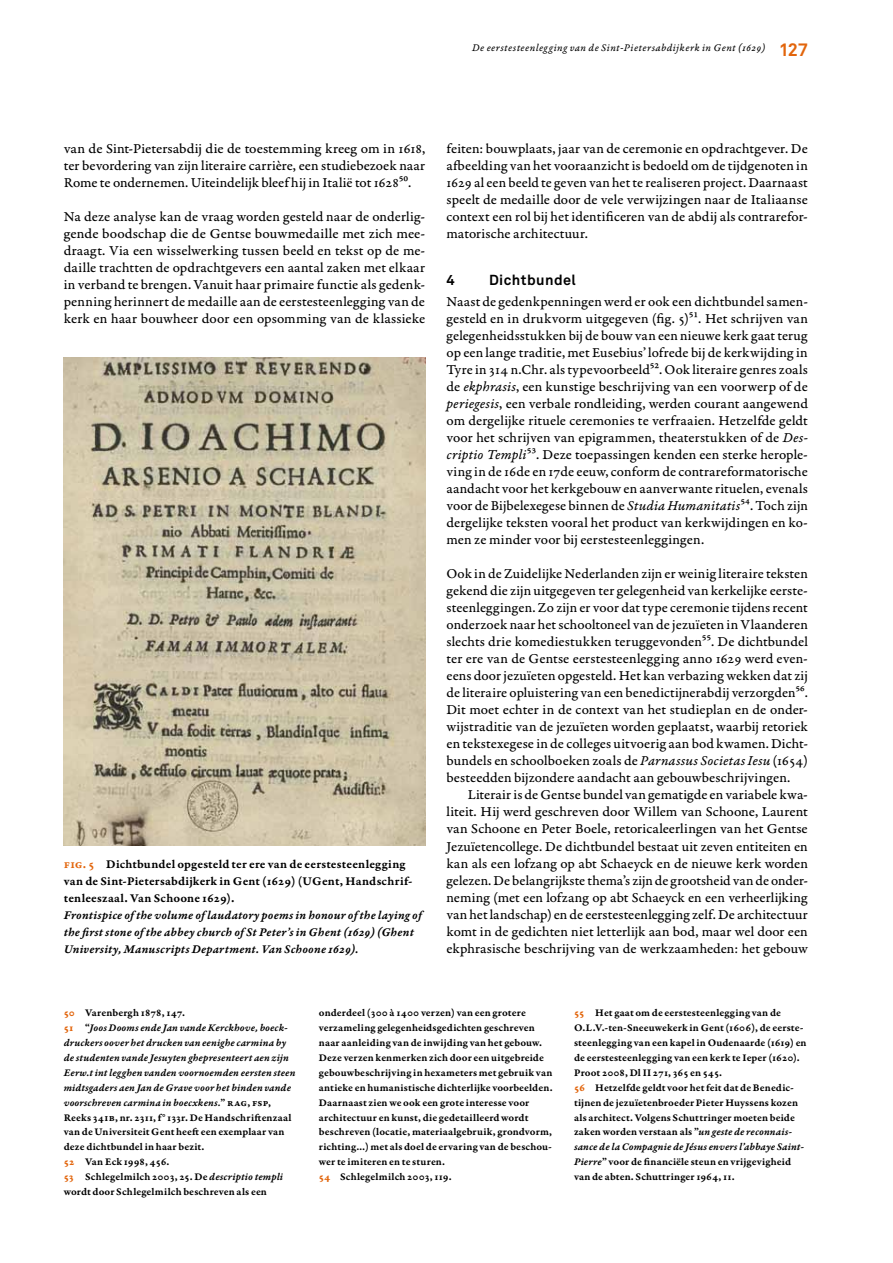
<style>
.page{position:relative;width:893px;height:1263px;background:#fff}
.page>*{position:absolute;margin:0;border:0;box-sizing:border-box;transform-origin:0 0}
.t1{font:14.4px/17px "Garamond Premr Pro Capt";color:#000;text-align:justify}
.t2{font:700 14.4px "Akkurat Std";letter-spacing:.03em;color:#000}
.t3{font:12.6px/17px "Garamond Premr Pro Smbd It Capt";letter-spacing:.015em;color:#000}
.t4{font:12.6px/17px "Garamond Premr Pro Smbd Capt";letter-spacing:.015em;color:#000}
.t5{font:10.8px/14.9px "Garamond Premr Pro Smbd Capt";letter-spacing:.01em;color:#000}
.t6{font:10.8px/14.9px "Garamond Premr Pro Smbd It Capt";letter-spacing:.015em;color:#000}
.t7{font:10.8px "Garamond Premr Pro It Capt";letter-spacing:.045em;color:#000}
.s1{font-family:"Akkurat Std";font-weight:700;font-size:18px;color:#e2650c}
.s2{color:#e2650c}
.s3{font-family:"Garamond Premr Pro It Capt"}
.s4{font-family:"Garamond Premr Pro Bd Capt";color:#e2650c}
.s5{font-family:"Garamond Premr Pro Smbd Capt"}
.s6{font-family:"Garamond Premr Pro Smbd It Capt"}
</style>
<div class="page">
<img style="left:64px;top:357px;width:361px;height:488px">
<p class="t7" style="left:472px;top:41px;width:337px">De eerstesteenlegging van de Sint-Pietersabdijkerk in Gent (1629) <span class="s1">127</span></p>
<p class="t1" style="left:64px;top:140px;width:363px">van de Sint-Pietersabdij die de toestemming kreeg om in 1618, ter bevordering van zijn literaire carrière, een studiebezoek naar Rome te ondernemen. Uiteindelijk bleef hij in Italië tot 162850.</p>
<p class="t1" style="left:64px;top:208px;width:363px">Na deze analyse kan de vraag worden gesteld naar de onderlig&shy;gende boodschap die de Gentse bouwmedaille met zich mee&shy;draagt. Via een wisselwerking tussen beeld en tekst op de me&shy;daille trachtten de opdrachtgevers een aantal zaken met elkaar in verband te brengen. Vanuit haar primaire functie als gedenk&shy;penning herinnert de medaille aan de eerstesteenlegging van de kerk en haar bouwheer door een opsomming van de klassieke</p>
<p class="t4" style="left:64px;top:855px;width:350px"><span class="s2">Fig. 5</span> Dichtbundel opgesteld ter ere van de eerstesteenlegging van de Sint-Pietersabdijkerk in Gent (1629) (UGent, Handschrif&shy;tenleeszaal. Van Schoone 1629).</p>
<p class="t3" style="left:64px;top:907px;width:359px">Frontispice of the volume of laudatory poems in honour of the laying of the first stone of the abbey church of St Peter’s in Ghent (1629) (Ghent<br>University, Manuscripts Department. Van Schoone 1629).</p>
<p class="t1" style="left:446px;top:140px;width:363px">feiten: bouwplaats, jaar van de ceremonie en opdrachtgever. De afbeelding van het vooraanzicht is bedoeld om de tijdgenoten in 1629 al een beeld te geven van het te realiseren project. Daarnaast speelt de medaille door de vele verwijzingen naar de Italiaanse context een rol bij het identificeren van de abdij als contrarefor&shy;matorische architectuur.</p>
<p class="t2" style="left:446px;top:271px;width:10px">4</p>
<p class="t2" style="left:489px;top:271px;width:88px">Dichtbundel</p>
<p class="t1" style="left:446px;top:293px;width:363px">Naast de gedenkpenningen werd er ook een dichtbundel samen&shy;gesteld en in drukvorm uitgegeven (fig. 5)51. Het schrijven van gelegenheidsstukken bij de bouw van een nieuwe kerk gaat terug op een lange traditie, met Eusebius’ lofrede bij de kerkwijding in Tyre in 314 n.Chr. als typevoorbeeld52. Ook literaire genres zoals de <span class="s3">ekphrasis</span>, een kunstige beschrijving van een voorwerp of de <span class="s3">periegesis</span>, een verbale rondleiding, werden courant aangewend om dergelijke rituele ceremonies te verfraaien. Hetzelfde geldt voor het schrijven van epigrammen, theaterstukken of de <span class="s3">Des&shy;criptio Templi</span>53. Deze toepassingen kenden een sterke herople&shy;ving in de 16de en 17de eeuw, conform de contrareformatorische aandacht voor het kerkgebouw en aanverwante rituelen, evenals voor de Bijbelexegese binnen de <span class="s3">Studia Humanitatis</span>54. Toch zijn dergelijke teksten vooral het product van kerkwijdingen en ko&shy;men ze minder voor bij eerstesteenleggingen.</p>
<p class="t1" style="left:446px;top:566px;width:363px">Ook in de Zuidelijke Nederlanden zijn er weinig literaire teksten gekend die zijn uitgegeven ter gelegenheid van kerkelijke eerste&shy;steenleggingen. Zo zijn er voor dat type ceremonie tijdens recent onderzoek naar het schooltoneel van de jezuïeten in Vlaanderen slechts drie komediestukken teruggevonden55. De dichtbundel ter ere van de Gentse eerstesteenlegging anno 1629 werd even&shy;eens door jezuïeten opgesteld. Het kan verbazing wekken dat zij de literaire opluistering van een benedictijnerabdij verzorgden56.<br>Dit moet echter in de context van het studieplan en de onder&shy;wijstraditie van de jezuïeten worden geplaatst, waarbij retoriek en tekstexegese in de colleges uitvoerig aan bod kwamen. Dicht&shy;bundels en schoolboeken zoals de <span class="s3">Parnassus Societas Iesu</span> (1654) besteedden bijzondere aandacht aan gebouwbeschrijvingen.</p>
<p class="t1" style="left:446px;top:787px;width:363px;text-indent:21px">Literair is de Gentse bundel van gematigde en variabele kwa&shy;liteit. Hij werd geschreven door Willem van Schoone, Laurent van Schoone en Peter Boele, retoricaleerlingen van het Gentse Jezuïetencollege. De dichtbundel bestaat uit zeven entiteiten en kan als een lofzang op abt Schaeyck en de nieuwe kerk worden gelezen. De belangrijkste thema’s zijn de grootsheid van de onder&shy;neming (met een lofzang op abt Schaeyck en een verheerlijking van het landschap) en de eerstesteenlegging zelf. De architectuur komt in de gedichten niet letterlijk aan bod, maar wel door een ekphrasische beschrijving van de werkzaamheden: het gebouw</p>
<p class="t5" style="left:64px;top:1006px;width:123px"><span class="s4">50</span> Varenbergh 1878, 147.</p>
<p class="t6" style="left:64px;top:1021px;width:233px"><span class="s4">51</span> <span class="s5">“</span>Joos Dooms ende Jan vande Kerckhove, boeck&shy;druckers oover het drucken van eenighe carmina by de studenten vande Jesuyten ghepresenteert aen zijn Eerw.t int legghen vanden voornoemden eersten steen midtsgaders aen Jan de Grave voor het binden vande voorschreven carmina in boecxkens.<span class="s5">” RAG, FSP,</span></p>
<p class="t5" style="left:64px;top:1110px;width:229px">Reeks 34IB, nr. 2311, f° 133r. De Handschriftenzaal van de Universiteit Gent heeft een exemplaar van deze dichtbundel in haar bezit.<br><span class="s4">52</span> Van Eck 1998, 456.<br><span class="s4">53</span> Schlegelmilch 2003, 25. De <span class="s6">descriptio templi </span>wordt door Schlegelmilch beschreven als een</p>
<p class="t5" style="left:319px;top:1006px;width:235px">onderdeel (300 à 1400 verzen) van een grotere verzameling gelegenheidsgedichten geschreven naar aanleiding van de inwijding van het gebouw.<br>Deze verzen kenmerken zich door een uitgebreide gebouwbeschrijving in hexameters met gebruik van antieke en humanistische dichterlijke voorbeelden.<br>Daarnaast zien we ook een grote interesse voor architectuur en kunst, die gedetailleerd wordt beschreven (locatie, materiaalgebruik, grondvorm, richting…) met als doel de ervaring van de beschou&shy;wer te imiteren en te sturen.<br><span class="s4">54</span> Schlegelmilch 2003, 119.</p>
<p class="t5" style="left:574px;top:1006px;width:234px"><span class="s4">55</span> Het gaat om de eerstesteenlegging van de O.L.V.-ten-Sneeuwekerk in Gent (1606), de eerste&shy;steenlegging van een kapel in Oudenaarde (1619) en de eerstesteenlegging van een kerk te Ieper (1620).<br>Proot 2008, Dl II 271, 365 en 545.<br><span class="s4">56</span> Hetzelfde geldt voor het feit dat de Benedic&shy;tijnen de jezuïetenbroeder Pieter Huyssens kozen als architect. Volgens Schuttringer moeten beide zaken worden verstaan als ”<span class="s6">un geste de reconnais-</span></p>
<p class="t6" style="left:574px;top:1140px;width:232px">sance de la Compagnie de Jésus envers l’abbaye Saint-</p>
<p class="t5" style="left:574px;top:1154px;width:218px"><span class="s6">Pierre</span>” voor de financiële steun en vrijgevigheid van de abten. Schuttringer 1964, 11.</p>
</div>
